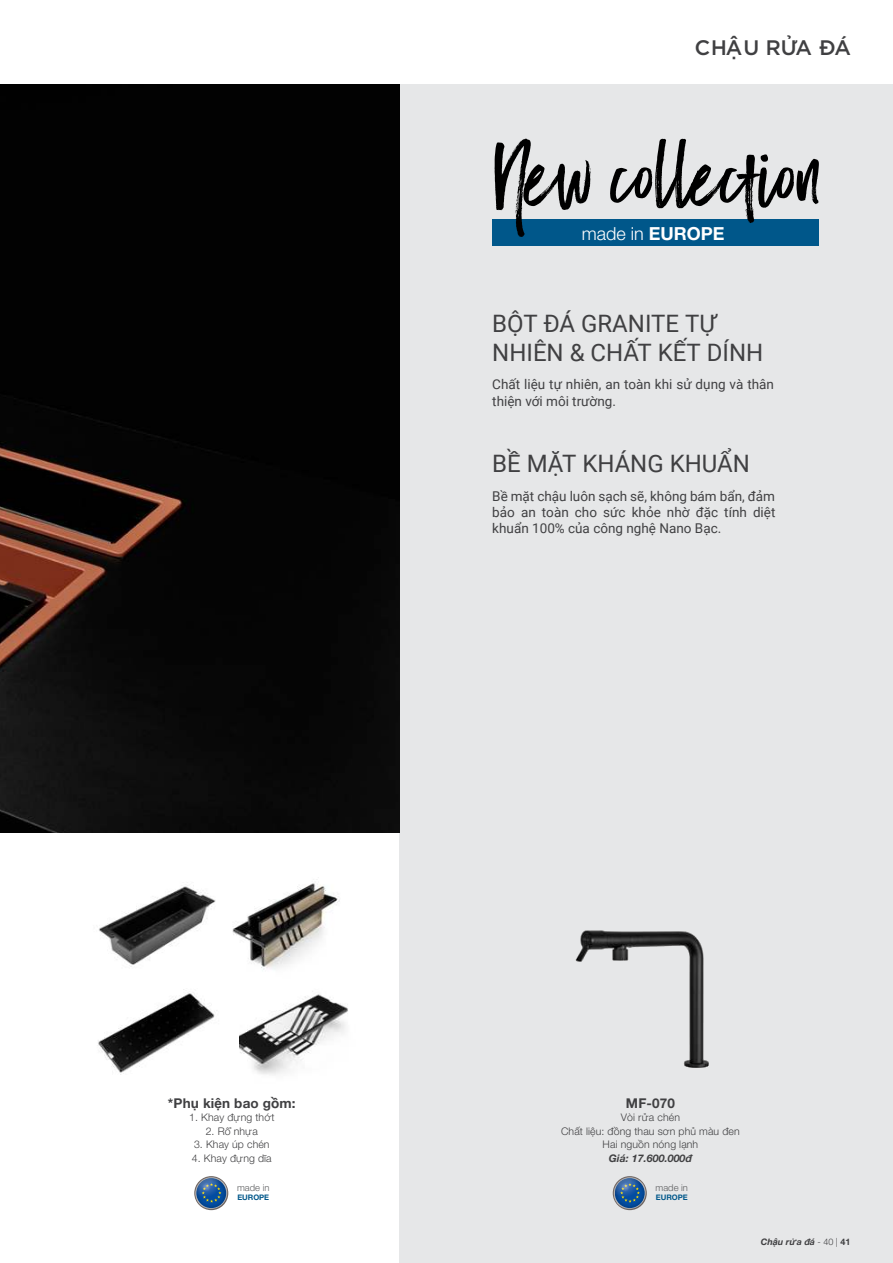
<style>
.page{position:relative;width:893px;height:1263px;background:#fff}
.page>*{position:absolute;margin:0;border:0;box-sizing:border-box;transform-origin:0 0}
.t1{font:83.55px "SVN Black Diamond";color:#000}
.t2{font:24px/28.8px "Roboto";color:#404042}
.t3{font:500 21px "i Ciel Gotham";color:#404042}
.t4{font:300 18px "Helvetica Neue";color:#fff}
.t5{font:13.5px/16.2px "Roboto";color:#404042}
.t6{font:700 13.5px "Helvetica Neue";letter-spacing:.01em;color:#404042}
.t7{font:300 10.5px/13.5px "Helvetica Neue";letter-spacing:.01em;color:#404042;text-align:center}
.t8{font:italic 700 10.5px "Helvetica Neue";letter-spacing:.01em;color:#404042}
.t9{font:300 9.45px "Helvetica Neue";color:#5e5f61}
.t10{font:italic 700 9px "Helvetica Neue";color:#404042}
.t11{font:700 7.65px "Helvetica Neue";color:#00578a}
.s1{font-weight:700}
.s2{font-weight:300;font-style:normal}
.s3{font-style:normal}
</style>
<div class="page">
<div style="left:399px;top:84px;width:494px;height:1179px;background:#e6e7e8"></div>
<svg style="left:194px;top:1176px;width:34px;height:34px"></svg>
<img style="left:195px;top:1177px;width:33px;height:32px">
<svg style="left:196px;top:1177px;width:31px;height:32px"></svg>
<img style="left:196px;top:1178px;width:30px;height:30px">
<svg style="left:613px;top:1176px;width:34px;height:34px"></svg>
<img style="left:613px;top:1177px;width:33px;height:32px">
<svg style="left:614px;top:1177px;width:31px;height:32px"></svg>
<img style="left:615px;top:1178px;width:30px;height:30px">
<img style="left:0;top:84px;width:399px;height:748px">
<div style="left:492px;top:219px;width:327px;height:27px;background:#00578a"></div>
<img style="left:575px;top:930px;width:134px;height:138px">
<img style="left:99px;top:885px;width:117px;height:82px">
<img style="left:239px;top:991px;width:109px;height:84px">
<img style="left:98px;top:989px;width:119px;height:86px">
<img style="left:232px;top:883px;width:108px;height:87px">
<h3 class="t3" style="left:694px;top:32px;width:158px">CHẬU RỬA ĐÁ</h3>
<h1 class="t1" style="left:492px;top:139px;width:334px">New collection</h1>
<h3 class="t4" style="left:582px;top:223px;width:144px">made in <span class="s1">EUROPE</span></h3>
<h2 class="t2" style="left:492px;top:310px;width:273px">BỘT ĐÁ GRANITE TỰ<br>NHIÊN &amp; CHẤT KẾT DÍNH</h2>
<p class="t5" style="left:492px;top:376px;width:283px">Chất liệu tự nhiên, an toàn khi sử dụng và thân thiện với môi trường.</p>
<h2 class="t2" style="left:492px;top:448px;width:259px">BỀ MẶT KHÁNG KHUẨN</h2>
<p class="t5" style="left:492px;top:488px;width:285px;text-align:justify">Bề mặt chậu luôn sạch sẽ, không bám bẩn, đảm bảo an toàn cho sức khỏe nhờ đặc tính diệt khuẩn 100% của công nghệ Nano Bạc.</p>
<p class="t6" style="left:168px;top:1092px;width:129px">*Phụ kiện bao gồm:</p>
<p class="t7" style="left:189px;top:1110px;width:87px">1. Khay đựng thớt</p>
<p class="t7" style="left:206px;top:1123px;width:54px">2. Rổ nhựa</p>
<p class="t7" style="left:194px;top:1137px;width:77px">3. Khay úp chén</p>
<p class="t7" style="left:192px;top:1150px;width:81px">4. Khay đựng dĩa</p>
<p class="t9" style="left:237px;top:1182px;width:34px">made in</p>
<p class="t11" style="left:237px;top:1193px;width:33px">EUROPE</p>
<p class="t6" style="left:626px;top:1095px;width:50px">MF-070</p>
<p class="t7" style="left:561px;top:1110px;width:180px">Vòi rửa chén<br>Chất liệu: đồng thau sơn phủ màu đen<br>Hai nguồn nóng lạnh</p>
<p class="t8" style="left:609px;top:1149px;width:85px">Giá: 17.600.000đ</p>
<p class="t9" style="left:656px;top:1182px;width:34px">made in</p>
<p class="t11" style="left:656px;top:1193px;width:33px">EUROPE</p>
<p class="t10" style="left:761px;top:1235px;width:91px">Chậu rửa đá <span class="s2">- 40 |</span> <span class="s3">41</span></p>
</div>
